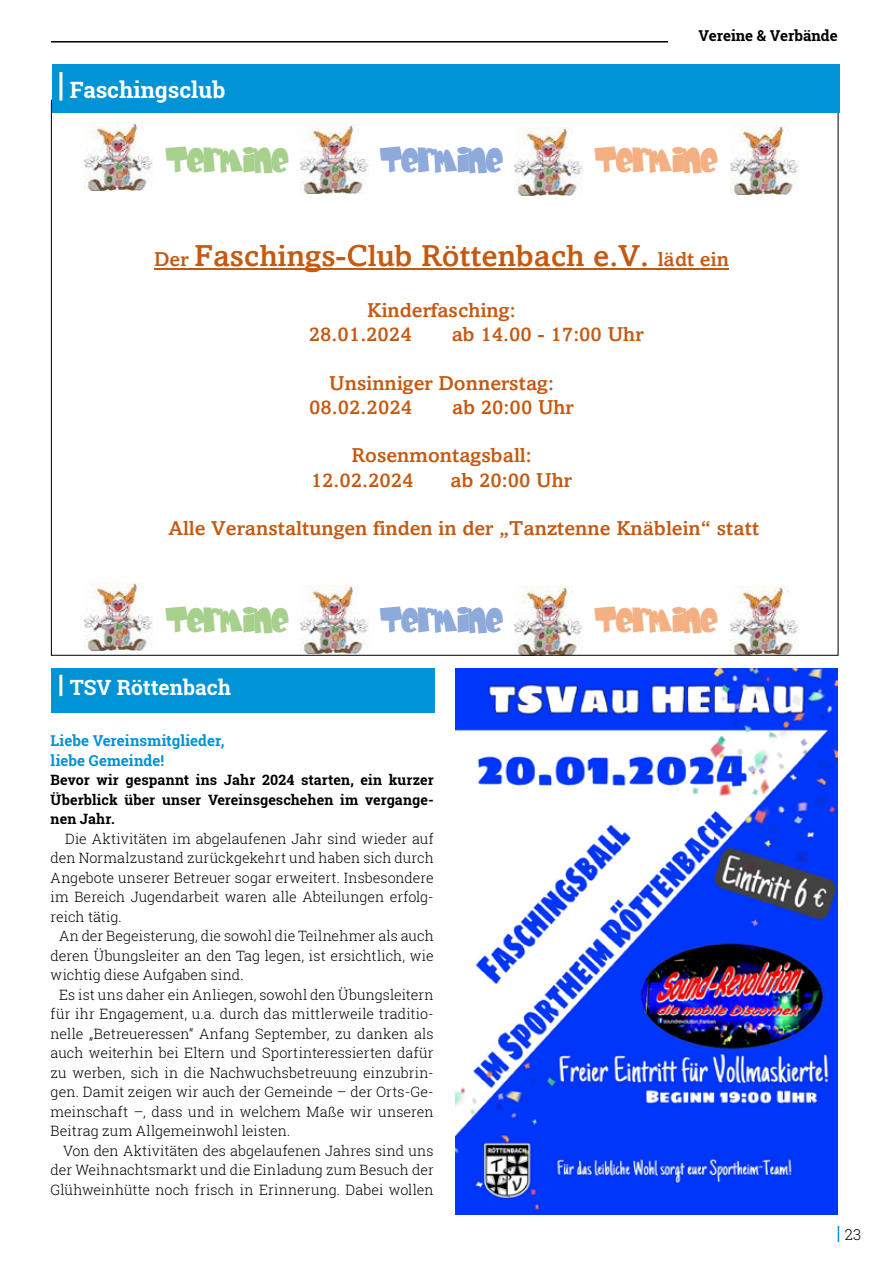
<style>
.page{position:relative;width:893px;height:1263px;background:#fff}
.page>*{position:absolute;margin:0;border:0;box-sizing:border-box;transform-origin:0 0}
.t1{font:500 30.3px "Amasis MT Pro";color:#c45911;scale:1.04 1}
.t2{font:30.3px "Baby Kruffy";color:#a8d08d;scale:1.04 1}
.t3{font:30.3px "Baby Kruffy";color:#8eaadb;scale:1.04 1}
.t4{font:30.3px "Baby Kruffy";color:#f4b083;scale:1.04 1}
.t5{font:700 22.5px "Roboto Slab";color:#fff}
.t6{font:700 21px "Roboto Slab";color:#fff}
.t7{font:500 20.1px/24.3px "Amasis MT Pro";color:#c45911;scale:1.04 1}
.t8{font:700 15px/19.5px "Roboto Slab";color:#0093d6}
.t9{font:700 15px "Roboto Slab";color:#000}
.t10{font:300 15px "Roboto Slab";color:#000}
.t11{font:300 14.25px "Roboto Slab";color:#000}
.t12{font:700 14.25px/19.5px "Roboto Slab";letter-spacing:.005em;color:#000;text-align:justify}
.s1{font-size:20.1px}
</style>
<div class="page">
<svg style="left:838px;top:1226px;width:1px;height:16px"></svg>
<hr style="left:51px;top:41px;width:617px;height:2px;background:#000">
<img style="left:730px;top:126px;width:68px;height:68px">
<img style="left:515px;top:127px;width:68px;height:68px">
<img style="left:301px;top:125px;width:68px;height:68px">
<img style="left:85px;top:122px;width:68px;height:69px">
<img style="left:730px;top:586px;width:68px;height:68px">
<img style="left:515px;top:587px;width:68px;height:67px">
<img style="left:301px;top:585px;width:68px;height:69px">
<img style="left:85px;top:582px;width:68px;height:68px">
<hr style="left:154px;top:268px;width:575px;height:1px;background:#c45911">
<div style="left:51px;top:668px;width:383px;height:44px;background:#0093d6"></div>
<hr style="left:59px;top:675px;width:3px;height:21px;background:#fff">
<img style="left:455px;top:668px;width:383px;height:546px">
<div style="left:53px;top:64px;width:787px;height:48px;background:#0093d6"></div>
<hr style="left:59px;top:72px;width:3px;height:29px;background:#fff">
<h2 class="t5" style="left:70px;top:74px;width:157px">Faschingsclub</h2>
<p class="t9" style="left:698px;top:25px;width:141px">Vereine &amp; Verbände</p>
<h1 class="t2" style="left:166px;top:137px;width:119px">TERMINE</h1>
<h1 class="t3" style="left:380px;top:137px;width:119px">TERMINE</h1>
<h1 class="t4" style="left:595px;top:137px;width:119px">TERMINE</h1>
<h1 class="t1" style="left:154px;top:237px;width:554px"><span class="s1">Der</span> Faschings-Club Röttenbach e.V. <span class="s1">lädt ein</span></h1>
<h3 class="t7" style="left:309px;top:298px;width:200px;text-indent:59px">Kinderfasching:<br>28.01.2024</h3>
<h3 class="t7" style="left:452px;top:322px;width:186px">ab 14.00 - 17:00 Uhr</h3>
<h3 class="t7" style="left:309px;top:371px;width:237px;text-indent:20px">Unsinniger Donnerstag:<br>08.02.2024</h3>
<h3 class="t7" style="left:452px;top:395px;width:118px">ab 20:00 Uhr</h3>
<h3 class="t7" style="left:311px;top:443px;width:214px;text-indent:41px">Rosenmontagsball:<br>12.02.2024</h3>
<h3 class="t7" style="left:450px;top:468px;width:118px">ab 20:00 Uhr</h3>
<h3 class="t7" style="left:168px;top:516px;width:569px">Alle Veranstaltungen finden in der „Tanztenne Knäblein“ statt</h3>
<h1 class="t2" style="left:166px;top:597px;width:119px">TERMINE</h1>
<h1 class="t3" style="left:380px;top:597px;width:119px">TERMINE</h1>
<h1 class="t4" style="left:595px;top:597px;width:119px">TERMINE</h1>
<h3 class="t6" style="left:70px;top:673px;width:163px">TSV Röttenbach</h3>
<p class="t8" style="left:51px;top:731px;width:175px">Liebe Vereinsmitglieder, liebe Gemeinde!</p>
<p class="t12" style="left:51px;top:770px;width:385px">Bevor wir gespannt ins Jahr 2024 starten, ein kurzer Überblick über unser Vereinsgeschehen im vergange&shy;nen Jahr.</p>
<p class="t11" style="left:65px;top:829px;width:370px">Die Aktivitäten im abgelaufenen Jahr sind wieder auf</p>
<p class="t11" style="left:51px;top:848px;width:385px">den Normalzustand zurückgekehrt und haben sich durch</p>
<p class="t11" style="left:51px;top:868px;width:385px">Angebote unserer Betreuer sogar erweitert. Insbesondere</p>
<p class="t11" style="left:51px;top:887px;width:385px">im Bereich Jugendarbeit waren alle Abteilungen erfolg-</p>
<p class="t11" style="left:51px;top:907px;width:73px">reich tätig.</p>
<p class="t11" style="left:59px;top:926px;width:376px">An der Begeisterung, die sowohl die Teilnehmer als auch</p>
<p class="t11" style="left:51px;top:946px;width:385px">deren Übungsleiter an den Tag legen, ist ersichtlich, wie</p>
<p class="t11" style="left:51px;top:965px;width:194px">wichtig diese Aufgaben sind.</p>
<p class="t11" style="left:59px;top:985px;width:376px">Es ist uns daher ein Anliegen, sowohl den Übungsleitern</p>
<p class="t11" style="left:51px;top:1004px;width:385px">für ihr Engagement, u.a. durch das mittlerweile traditio-</p>
<p class="t11" style="left:51px;top:1024px;width:385px">nelle „Betreueressen“ Anfang September, zu danken als</p>
<p class="t11" style="left:51px;top:1043px;width:385px">auch weiterhin bei Eltern und Sportinteressierten dafür</p>
<p class="t11" style="left:51px;top:1063px;width:385px">zu werben, sich in die Nachwuchsbetreuung einzubrin-</p>
<p class="t11" style="left:51px;top:1082px;width:385px">gen. Damit zeigen wir auch der Gemeinde – der Orts-Ge-</p>
<p class="t11" style="left:51px;top:1102px;width:385px">meinschaft –, dass und in welchem Maße wir unseren</p>
<p class="t11" style="left:51px;top:1121px;width:241px">Beitrag zum Allgemeinwohl leisten.</p>
<p class="t11" style="left:63px;top:1141px;width:372px">Von den Aktivitäten des abgelaufenen Jahres sind uns</p>
<p class="t11" style="left:51px;top:1160px;width:385px">der Weihnachtsmarkt und die Einladung zum Besuch der</p>
<p class="t11" style="left:51px;top:1180px;width:385px">Glühweinhütte noch frisch in Erinnerung. Dabei wollen</p>
<p class="t10" style="left:845px;top:1224px;width:18px">23</p>
</div>
